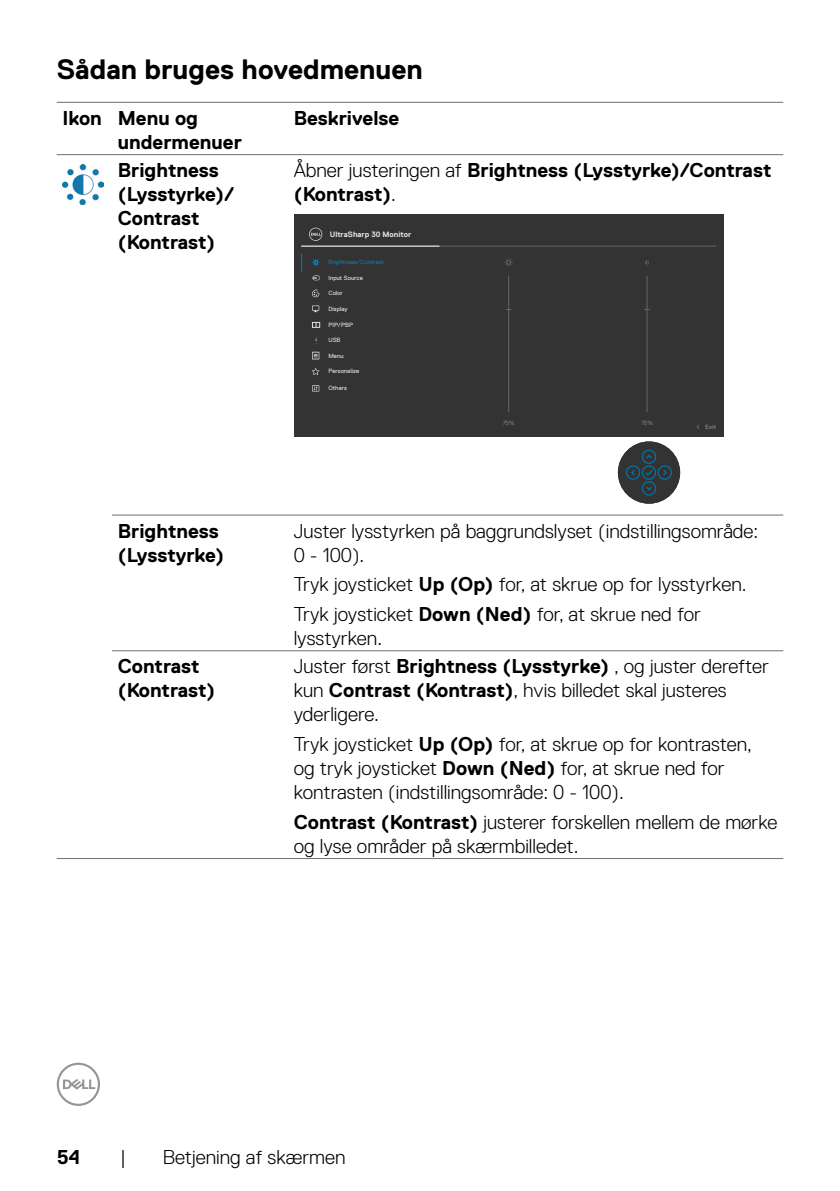
<style>
.page{position:relative;width:840px;height:1191px;background:#fff}
.page>*{position:absolute;margin:0;border:0;box-sizing:border-box;transform-origin:0 0}
.t1{font:700 28px "Dell Replica";color:#000}
.t2{font:300 20px/24px "Dell Replica";color:#000}
.t3{font:700 20px/24px "Dell Replica";color:#000}
.t4{font:700 7.8px "Dell Replica";color:#e4e4e4}
.t5{font:6.2px "Dell Replica";color:#e4e4e4}
.t6{font:6.2px "Dell Replica";color:#007db8}
.t7{font:6.2px "Dell Replica";color:#777}
.t8{font:700 6.2px "Dell Replica";color:#777}
.s1{font-weight:300}
.s2{font-weight:700}
</style>
<div class="page">
<svg style="left:57px;top:1062px;width:43px;height:44px"></svg>
<hr style="left:112px;top:515px;width:176px;height:1px;background:#6d6e71">
<hr style="left:288px;top:515px;width:494px;height:1px;background:#6d6e71">
<hr style="left:112px;top:650px;width:176px;height:1px;background:#6d6e71">
<hr style="left:288px;top:650px;width:494px;height:1px;background:#6d6e71">
<hr style="left:57px;top:858px;width:55px;height:1px;background:#6d6e71">
<hr style="left:112px;top:858px;width:176px;height:1px;background:#6d6e71">
<hr style="left:288px;top:858px;width:494px;height:1px;background:#6d6e71">
<hr style="left:57px;top:102px;width:55px;height:1px;background:#6d6e71">
<hr style="left:112px;top:102px;width:176px;height:1px;background:#6d6e71">
<hr style="left:288px;top:102px;width:494px;height:1px;background:#6d6e71">
<hr style="left:57px;top:154px;width:55px;height:1px;background:#6d6e71">
<hr style="left:112px;top:154px;width:176px;height:1px;background:#6d6e71">
<hr style="left:288px;top:154px;width:494px;height:1px;background:#6d6e71">
<img style="left:62px;top:164px;width:41px;height:41px">
<div style="left:293px;top:214px;width:430px;height:222px;background:#333"></div>
<svg style="left:301px;top:253px;width:1px;height:18px"></svg>
<svg style="left:312px;top:275px;width:7px;height:5px"></svg>
<svg style="left:312px;top:289px;width:7px;height:8px"></svg>
<svg style="left:312px;top:259px;width:7px;height:7px"></svg>
<svg style="left:312px;top:305px;width:7px;height:6px"></svg>
<svg style="left:312px;top:306px;width:6px;height:6px"></svg>
<svg style="left:309px;top:228px;width:13px;height:13px"></svg>
<hr style="left:301px;top:246px;width:414px;height:1px;background:#666">
<hr style="left:301px;top:246px;width:138px;height:1px;background:#fff">
<svg style="left:505px;top:258px;width:7px;height:8px"></svg>
<hr style="left:508px;top:276px;width:1px;height:136px;background:#666">
<hr style="left:646px;top:276px;width:1px;height:136px;background:#666">
<svg style="left:312px;top:322px;width:8px;height:6px"></svg>
<svg style="left:312px;top:368px;width:7px;height:7px"></svg>
<svg style="left:312px;top:385px;width:7px;height:6px"></svg>
<svg style="left:312px;top:386px;width:6px;height:5px"></svg>
<svg style="left:312px;top:352px;width:6px;height:7px"></svg>
<svg style="left:313px;top:354px;width:4px;height:3px"></svg>
<svg style="left:314px;top:335px;width:4px;height:9px"></svg>
<div style="left:617px;top:441px;width:62px;height:62px;background:#333;border-radius:50%"></div>
<div style="left:641px;top:465px;width:14px;height:14px;border:1px solid #007db8;border-radius:50%"></div>
<div style="left:641px;top:481px;width:14px;height:14px;border:1px solid #007db8;border-radius:50%"></div>
<div style="left:641px;top:450px;width:14px;height:13px;border:1px solid #007db8;border-radius:50%"></div>
<div style="left:626px;top:465px;width:13px;height:14px;border:1px solid #007db8;border-radius:50%"></div>
<div style="left:657px;top:465px;width:14px;height:14px;border:1px solid #007db8;border-radius:50%"></div>
<svg style="left:643px;top:469px;width:10px;height:7px"></svg>
<h1 class="t1" style="left:57px;top:53px;width:367px">Sådan bruges hovedmenuen</h1>
<p class="t3" style="left:118px;top:106px;width:126px;text-indent:-55px">Ikon Menu og undermenuer</p>
<p class="t3" style="left:293px;top:106px;width:107px">Beskrivelse</p>
<p class="t3" style="left:118px;top:158px;width:118px">Brightness (Lysstyrke)/<br>Contrast (Kontrast)</p>
<p class="t3" style="left:293px;top:158px;width:479px"><span class="s1">Åbner justeringen af</span> Brightness (Lysstyrke)/Contrast (Kontrast)<span class="s1">.</span></p>
<p class="t5" style="left:328px;top:274px;width:36px">Input Source</p>
<p class="t5" style="left:328px;top:290px;width:16px">Color</p>
<p class="t4" style="left:329px;top:230px;width:83px">UltraSharp 30 Monitor</p>
<p class="t6" style="left:328px;top:259px;width:57px">Brightness/Contrast</p>
<p class="t5" style="left:328px;top:305px;width:21px">Display</p>
<p class="t5" style="left:328px;top:321px;width:26px">PIP/PBP</p>
<p class="t5" style="left:328px;top:336px;width:14px">USB</p>
<p class="t5" style="left:328px;top:352px;width:17px">Menu</p>
<p class="t5" style="left:328px;top:368px;width:32px">Personalize</p>
<p class="t5" style="left:328px;top:385px;width:20px">Others</p>
<p class="t7" style="left:502px;top:419px;width:13px">75%</p>
<p class="t7" style="left:640px;top:419px;width:13px">75%</p>
<p class="t8" style="left:704px;top:423px;width:13px">Exit</p>
<p class="t3" style="left:118px;top:519px;width:108px">Brightness (Lysstyrke)</p>
<p class="t2" style="left:293px;top:519px;width:465px">Juster lysstyrken på baggrundslyset (indstillingsområde:<br>0 - 100).</p>
<p class="t2" style="left:293px;top:570px;width:454px;line-height:29.6px">Tryk joysticket <span class="s2">Up (Op)</span> for, at skrue op for lysstyrken.<br>Tryk joysticket <span class="s2">Down (Ned)</span> for, at skrue ned for</p>
<p class="t2" style="left:293px;top:626px;width:90px">lysstyrken.</p>
<p class="t3" style="left:118px;top:654px;width:99px">Contrast (Kontrast)</p>
<p class="t2" style="left:293px;top:654px;width:476px">Juster først <span class="s2">Brightness (Lysstyrke)</span> , og juster derefter kun <span class="s2">Contrast (Kontrast)</span>, hvis billedet skal justeres yderligere.</p>
<p class="t2" style="left:293px;top:732px;width:459px">Tryk joysticket <span class="s2">Up (Op)</span> for, at skrue op for kontrasten, og tryk joysticket <span class="s2">Down (Ned)</span> for, at skrue ned for kontrasten (indstillingsområde: 0 - 100).</p>
<p class="t2" style="left:293px;top:810px;width:485px"><span class="s2">Contrast (Kontrast)</span> justerer forskellen mellem de mørke og lyse områder på skærmbilledet.</p>
<p class="t3" style="left:57px;top:1145px;width:25px">54</p>
<p class="t2" style="left:120px;top:1145px;width:7px">|</p>
<p class="t2" style="left:162px;top:1145px;width:184px">Betjening af skærmen</p>
</div>
